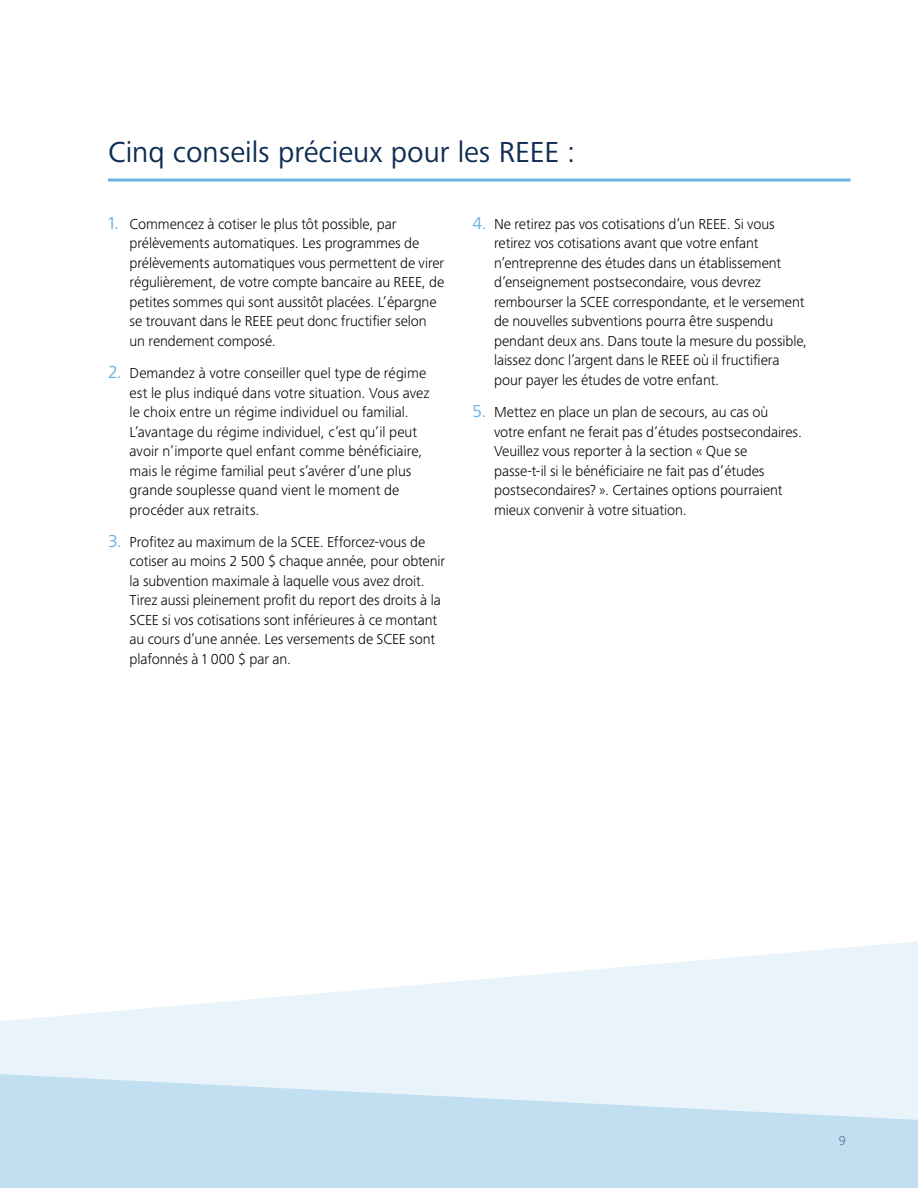
<style>
.page{position:relative;width:918px;height:1188px;background:#fff}
.page>*{position:absolute;margin:0;border:0;box-sizing:border-box;transform-origin:0 0}
.t1{font:30px "Frutiger Next Pro";color:#0f2d52}
.t2{font:300 15px/19.5px "Frutiger Next Pro";letter-spacing:-.005em;color:#000}
.t3{font:300 13.5px "Frutiger Next Pro";color:#485865}
.s1{font-weight:400;font-size:18px;color:#6ab2e2}
</style>
<div class="page">
<hr style="left:108px;top:179px;width:742px;height:3px;background:#6ab2e2">
<svg style="left:0;top:941px;width:918px;height:87px;fill:#e8f3fa"></svg>
<svg style="left:0;top:1028px;width:918px;height:160px;background:#d2e7f5"></svg>
<h1 class="t1" style="left:108px;top:135px;width:469px">Cinq conseils précieux pour les REEE :</h1>
<p class="t2" style="left:130px;top:214px;width:316px;text-indent:-22px"><span class="s1">1.</span> Commencez à cotiser le plus tôt possible, par prélèvements automatiques. Les programmes de prélèvements automatiques vous permettent de virer régulièrement, de votre compte bancaire au REEE, de petites sommes qui sont aussitôt placées. L’épargne se trouvant dans le REEE peut donc fructifier selon un rendement composé.</p>
<p class="t2" style="left:130px;top:363px;width:301px;text-indent:-22px"><span class="s1">2.</span> Demandez à votre conseiller quel type de régime est le plus indiqué dans votre situation. Vous avez le choix entre un régime individuel ou familial.<br>L’avantage du régime individuel, c’est qu’il peut avoir n’importe quel enfant comme bénéficiaire, mais le régime familial peut s’avérer d’une plus grande souplesse quand vient le moment de procéder aux retraits.</p>
<p class="t2" style="left:130px;top:532px;width:317px;text-indent:-22px"><span class="s1">3.</span> Profitez au maximum de la SCEE. Efforcez-vous de cotiser au moins 2 500 $ chaque année, pour obtenir la subvention maximale à laquelle vous avez droit.<br>Tirez aussi pleinement profit du report des droits à la SCEE si vos cotisations sont inférieures à ce montant au cours d’une année. Les versements de SCEE sont plafonnés à 1 000 $ par an.</p>
<p class="t2" style="left:494px;top:214px;width:315px;text-indent:-22px"><span class="s1">4.</span> Ne retirez pas vos cotisations d’un REEE. Si vous retirez vos cotisations avant que votre enfant n’entreprenne des études dans un établissement d’enseignement postsecondaire, vous devrez rembourser la SCEE correspondante, et le versement de nouvelles subventions pourra être suspendu pendant deux ans. Dans toute la mesure du possible, laissez donc l’argent dans le REEE où il fructifiera pour payer les études de votre enfant.</p>
<p class="t2" style="left:494px;top:402px;width:309px;text-indent:-22px"><span class="s1">5.</span> Mettez en place un plan de secours, au cas où votre enfant ne ferait pas d’études postsecondaires.<br>Veuillez vous reporter à la section « Que se passe-t-il si le bénéficiaire ne fait pas d’études postsecondaires? ». Certaines options pourraient mieux convenir à votre situation.</p>
<p class="t3" style="left:839px;top:1132px;width:9px">9</p>
</div>
